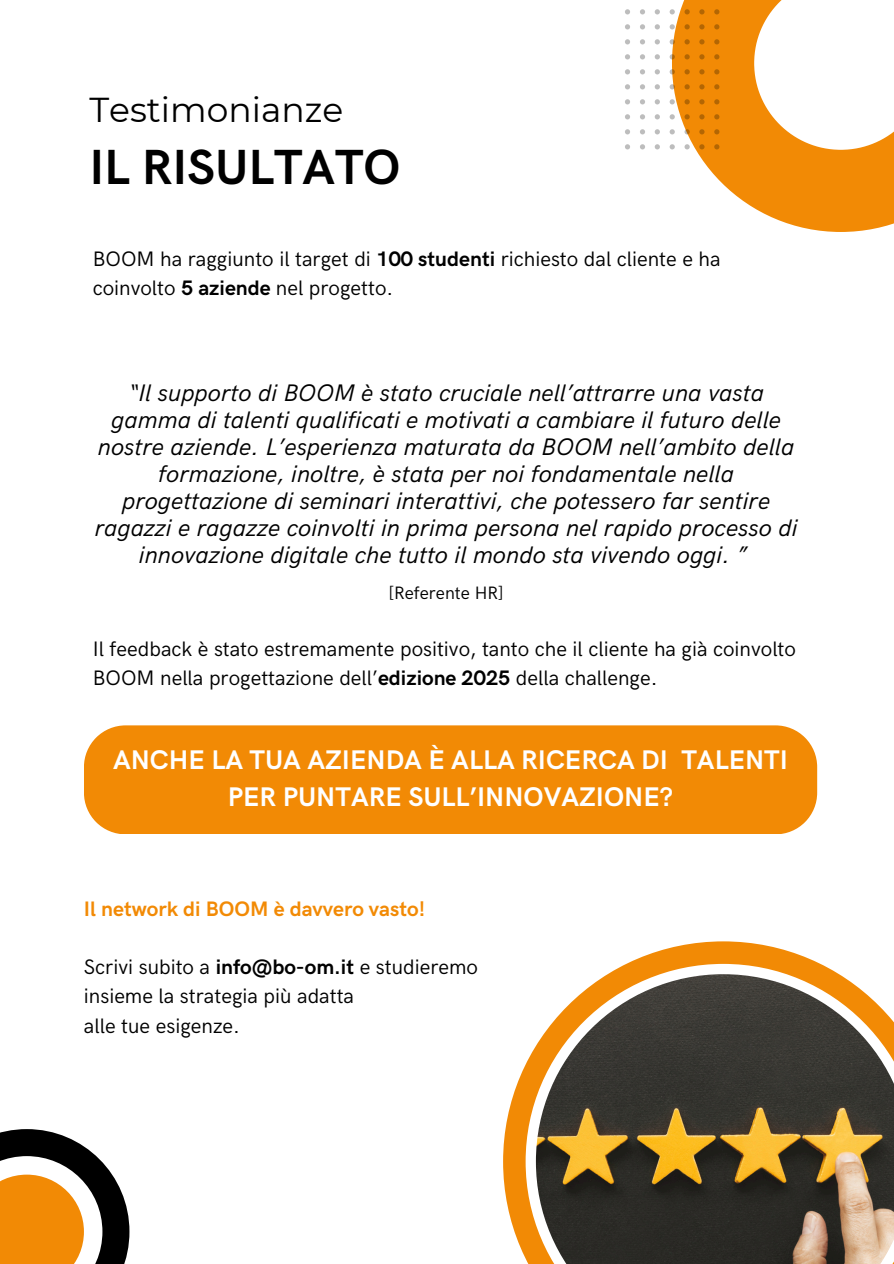
<style>
.page{position:relative;width:894px;height:1264px;background:#fff}
.page>*{position:absolute;margin:0;border:0;box-sizing:border-box;transform-origin:0 0}
.t1{font:700 49.5px "HK Grotesk";color:#000}
.t2{font:34.5px "Montserrat";color:#000}
.t3{font:700 27px/37.2px "HK Grotesk";color:#fff;text-align:center}
.t4{font:italic 24px/27px "HK Grotesk";color:#000;text-align:center}
.t5{font:21px/29.2px "HK Grotesk";color:#000}
.t6{font:700 21px "HK Grotesk";color:#f28a05}
.t7{font:18px "HK Grotesk";color:#000}
.s1{font-weight:700}
</style>
<div class="page">
<svg style="left:671px;top:0;width:222px;height:232px"></svg>
<svg style="left:0;top:1129px;width:129px;height:134px"></svg>
<div style="left:0;top:1174px;width:84px;height:89px;background:#f28a05"></div>
<svg style="left:714px;top:9px;width:5px;height:5px"></svg>
<svg style="left:714px;top:24px;width:5px;height:5px"></svg>
<svg style="left:714px;top:39px;width:5px;height:5px"></svg>
<svg style="left:699px;top:9px;width:5px;height:5px"></svg>
<svg style="left:699px;top:24px;width:5px;height:5px"></svg>
<svg style="left:699px;top:39px;width:5px;height:5px"></svg>
<svg style="left:684px;top:9px;width:5px;height:5px"></svg>
<svg style="left:684px;top:24px;width:5px;height:5px"></svg>
<svg style="left:684px;top:39px;width:5px;height:5px"></svg>
<svg style="left:669px;top:9px;width:5px;height:5px"></svg>
<svg style="left:669px;top:24px;width:5px;height:5px"></svg>
<svg style="left:669px;top:39px;width:5px;height:5px"></svg>
<svg style="left:654px;top:9px;width:5px;height:5px"></svg>
<svg style="left:654px;top:24px;width:5px;height:5px"></svg>
<svg style="left:654px;top:39px;width:5px;height:5px"></svg>
<svg style="left:640px;top:9px;width:5px;height:5px"></svg>
<svg style="left:640px;top:24px;width:5px;height:5px"></svg>
<svg style="left:640px;top:39px;width:5px;height:5px"></svg>
<svg style="left:625px;top:9px;width:5px;height:5px"></svg>
<svg style="left:625px;top:24px;width:5px;height:5px"></svg>
<svg style="left:625px;top:39px;width:5px;height:5px"></svg>
<svg style="left:714px;top:54px;width:5px;height:5px"></svg>
<svg style="left:714px;top:69px;width:5px;height:5px"></svg>
<svg style="left:714px;top:84px;width:5px;height:5px"></svg>
<svg style="left:714px;top:99px;width:5px;height:5px"></svg>
<svg style="left:714px;top:114px;width:5px;height:5px"></svg>
<svg style="left:714px;top:129px;width:5px;height:5px"></svg>
<svg style="left:714px;top:144px;width:5px;height:5px"></svg>
<svg style="left:699px;top:54px;width:5px;height:5px"></svg>
<svg style="left:699px;top:69px;width:5px;height:5px"></svg>
<svg style="left:699px;top:84px;width:5px;height:5px"></svg>
<svg style="left:699px;top:99px;width:5px;height:5px"></svg>
<svg style="left:699px;top:114px;width:5px;height:5px"></svg>
<svg style="left:699px;top:129px;width:5px;height:5px"></svg>
<svg style="left:699px;top:144px;width:5px;height:5px"></svg>
<svg style="left:684px;top:54px;width:5px;height:5px"></svg>
<svg style="left:684px;top:69px;width:5px;height:5px"></svg>
<svg style="left:684px;top:84px;width:5px;height:5px"></svg>
<svg style="left:684px;top:99px;width:5px;height:5px"></svg>
<svg style="left:684px;top:114px;width:5px;height:5px"></svg>
<svg style="left:684px;top:129px;width:5px;height:5px"></svg>
<svg style="left:684px;top:144px;width:5px;height:5px"></svg>
<svg style="left:669px;top:54px;width:5px;height:5px"></svg>
<svg style="left:669px;top:69px;width:5px;height:5px"></svg>
<svg style="left:669px;top:84px;width:5px;height:5px"></svg>
<svg style="left:669px;top:99px;width:5px;height:5px"></svg>
<svg style="left:669px;top:114px;width:5px;height:5px"></svg>
<svg style="left:669px;top:129px;width:5px;height:5px"></svg>
<svg style="left:669px;top:144px;width:5px;height:5px"></svg>
<svg style="left:654px;top:54px;width:5px;height:5px"></svg>
<svg style="left:654px;top:69px;width:5px;height:5px"></svg>
<svg style="left:654px;top:84px;width:5px;height:5px"></svg>
<svg style="left:654px;top:99px;width:5px;height:5px"></svg>
<svg style="left:654px;top:114px;width:5px;height:5px"></svg>
<svg style="left:654px;top:129px;width:5px;height:5px"></svg>
<svg style="left:654px;top:144px;width:5px;height:5px"></svg>
<svg style="left:640px;top:54px;width:5px;height:5px"></svg>
<svg style="left:640px;top:69px;width:5px;height:5px"></svg>
<svg style="left:640px;top:84px;width:5px;height:5px"></svg>
<svg style="left:640px;top:99px;width:5px;height:5px"></svg>
<svg style="left:640px;top:114px;width:5px;height:5px"></svg>
<svg style="left:640px;top:129px;width:5px;height:5px"></svg>
<svg style="left:640px;top:144px;width:5px;height:5px"></svg>
<svg style="left:625px;top:54px;width:5px;height:5px"></svg>
<svg style="left:625px;top:69px;width:5px;height:5px"></svg>
<svg style="left:625px;top:84px;width:5px;height:5px"></svg>
<svg style="left:625px;top:99px;width:5px;height:5px"></svg>
<svg style="left:625px;top:114px;width:5px;height:5px"></svg>
<svg style="left:625px;top:129px;width:5px;height:5px"></svg>
<svg style="left:625px;top:144px;width:5px;height:5px"></svg>
<svg style="left:503px;top:941px;width:390px;height:322px"></svg>
<div style="left:84px;top:725px;width:733px;height:109px;background:#f28a05"></div>
<h1 class="t2" style="left:89px;top:89px;width:255px">Testimonianze</h1>
<h2 class="t1" style="left:89px;top:139px;width:312px">IL RISULTATO</h2>
<h5 class="t5" style="left:93px;top:245px;width:629px">BOOM ha raggiunto il target di <span class="s1">100 studenti</span> richiesto dal cliente e ha coinvolto <span class="s1">5 aziende</span> nel progetto.</h5>
<h6 class="t4" style="left:95px;top:380px;width:704px">“Il supporto di BOOM è stato cruciale nell’attrarre una vasta gamma di talenti qualificati e motivati a cambiare il futuro delle nostre aziende. L’esperienza maturata da BOOM nell’ambito della formazione, inoltre, è stata per noi fondamentale nella progettazione di seminari interattivi, che potessero far sentire ragazzi e ragazze coinvolti in prima persona nel rapido processo di innovazione digitale che tutto il mondo sta vivendo oggi. ”</h6>
<h4 class="t7" style="left:388px;top:582px;width:117px">[Referente HR]</h4>
<h6 class="t5" style="left:93px;top:635px;width:704px">Il feedback è stato estremamente positivo, tanto che il cliente ha già coinvolto<br>BOOM nella progettazione dell’<span class="s1">edizione 2025</span> della challenge.</h6>
<p class="t3" style="left:113px;top:742px;width:676px">ANCHE LA TUA AZIENDA È ALLA RICERCA DI TALENTI<br>PER PUNTARE SULL’INNOVAZIONE?</p>
<h6 class="t6" style="left:84px;top:896px;width:343px">Il network di BOOM è davvero vasto!</h6>
<h3 class="t5" style="left:84px;top:953px;width:395px">Scrivi subito a <span class="s1">info@bo-om.it</span> e studieremo insieme la strategia più adatta<br>alle tue esigenze.</h3>
</div>
